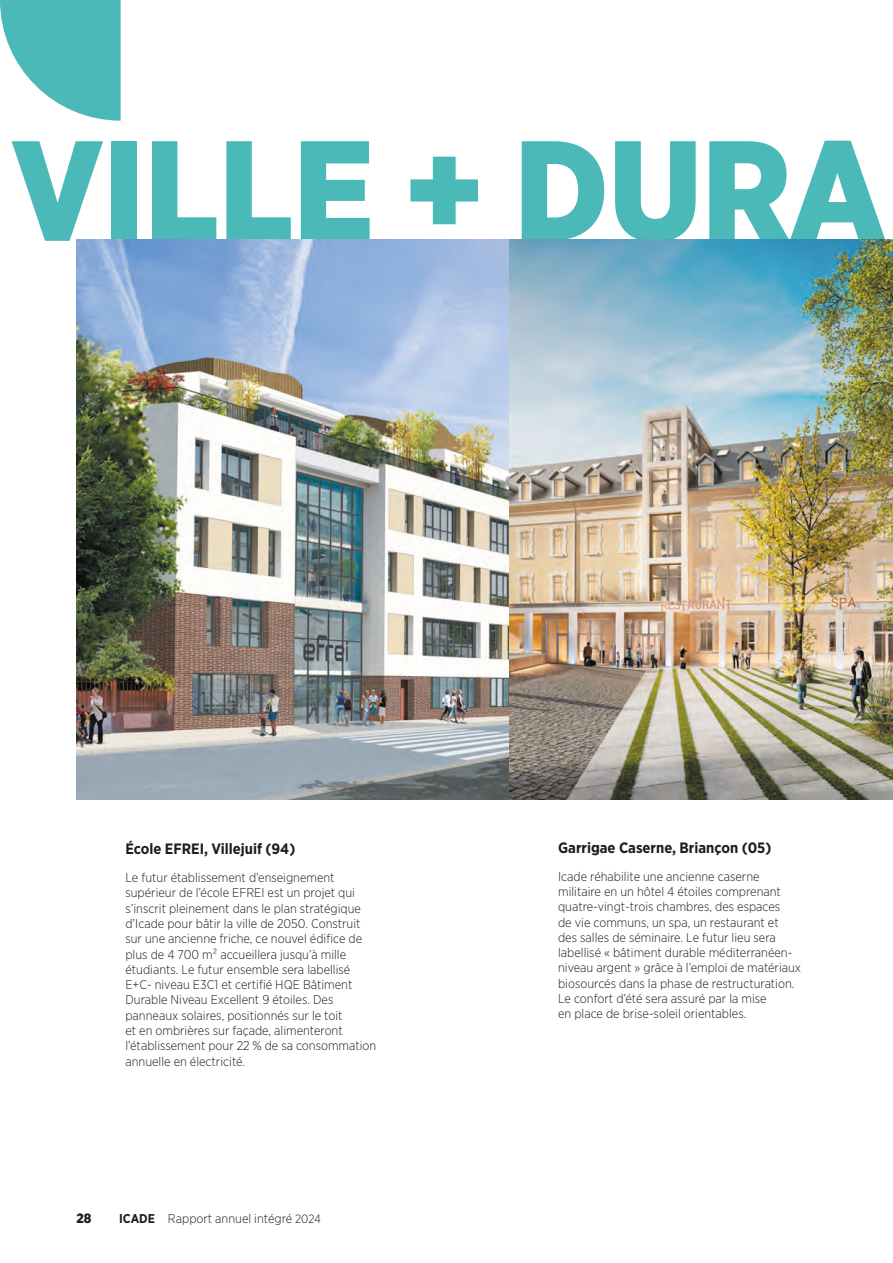
<style>
.page{position:relative;width:893px;height:1263px;background:#fff}
.page>*{position:absolute;margin:0;border:0;box-sizing:border-box;transform-origin:0 0}
.t1{font:900 141.45px "Gotham Narrow";color:#4cb9b9}
.t2{font:700 15px "Gotham Narrow";color:#1d1d1b}
.t3{font:900 13.5px "Gotham Narrow";color:#1d1d1b}
.t4{font:300 12.75px/15.3px "Gotham Narrow";color:#1d1d1b}
.s1{font-weight:700}
.s2{font-size:12px}
</style>
<div class="page">
<img style="left:77px;top:240px;width:816px;height:560px">
<svg style="left:0;top:0;width:121px;height:121px"></svg>
<h1 class="t1" style="left:11px;top:97px;width:876px">VILLE + DURA</h1>
<p class="t2" style="left:125px;top:839px;width:171px">École EFREI, Villejuif (94)</p>
<p class="t4" style="left:125px;top:870px;width:252px">Le futur établissement d’enseignement supérieur de l’école EFREI est un projet qui s’inscrit pleinement dans le plan stratégique d’Icade pour bâtir la ville de 2050. Construit sur une ancienne friche, ce nouvel édifice de plus de 4 700 m² accueillera jusqu’à mille étudiants. Le futur ensemble sera labellisé E+C- niveau E3C1 et certifié HQE Bâtiment Durable Niveau Excellent 9 étoiles. Des panneaux solaires, positionnés sur le toit<br>et en ombrières sur façade, alimenteront l’établissement pour 22 % de sa consommation annuelle en électricité.</p>
<p class="t3" style="left:77px;top:1210px;width:17px">28</p>
<p class="t4" style="left:119px;top:1210px;width:203px"><span class="s1">ICADE</span> Rapport annuel intégré <span class="s2">2024</span></p>
<p class="t2" style="left:558px;top:838px;width:215px">Garrigae Caserne, Briançon (05)</p>
<p class="t4" style="left:558px;top:868px;width:245px">Icade réhabilite une ancienne caserne militaire en un hôtel 4 étoiles comprenant quatre-vingt-trois chambres, des espaces<br>de vie communs, un spa, un restaurant et<br>des salles de séminaire. Le futur lieu sera labellisé « bâtiment durable méditerranéen&shy;niveau argent » grâce à l’emploi de matériaux biosourcés dans la phase de restructuration.<br>Le confort d’été sera assuré par la mise<br>en place de brise-soleil orientables.</p>
</div>
